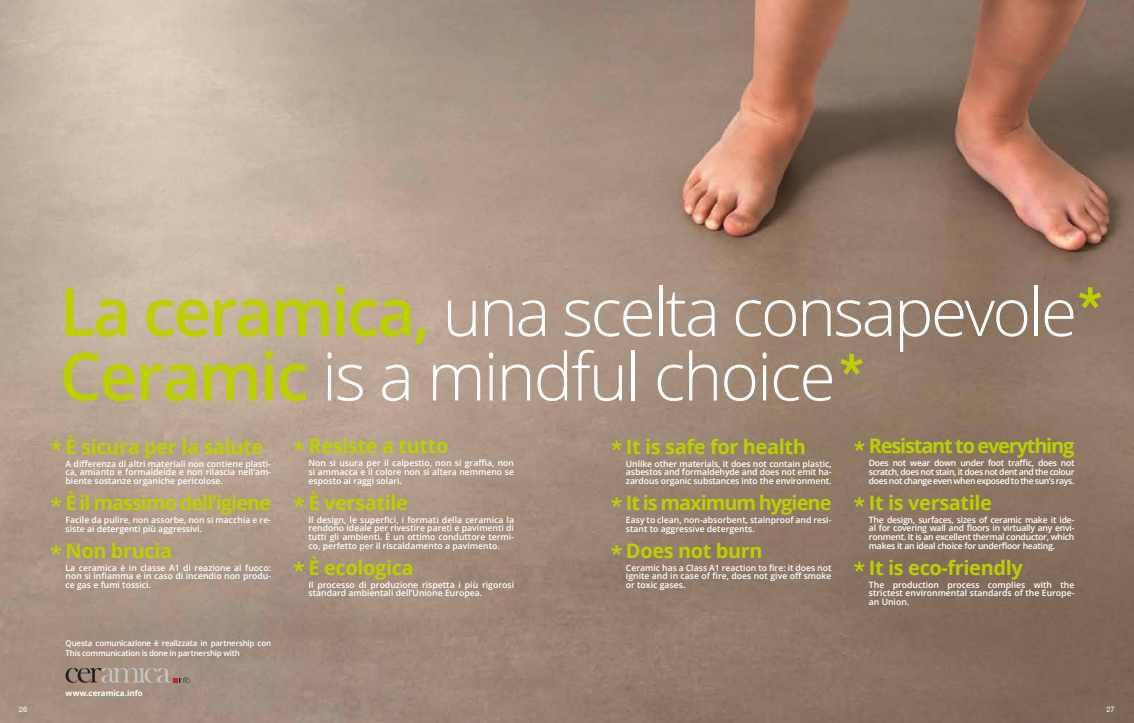
<style>
.page{position:relative;width:1134px;height:723px;background:#fff}
.page>*{position:absolute;margin:0;border:0;box-sizing:border-box;transform-origin:0 0}
.t1{font:300 66.2px "Open Sans";letter-spacing:-.04em;color:#fff}
.t2{font:700 20px "Open Sans";letter-spacing:-.02em;color:#bccf00}
.t3{font:700 20px "Open Sans";letter-spacing:-.05em;color:#bccf00}
.t4{font:700 20px "Open Sans";letter-spacing:-.06em;color:#bccf00}
.t5{font:600 8.7px/8.7px "Open Sans";color:#fff;text-align:justify}
.t6{font:600 8px/10px "Open Sans";letter-spacing:-.025em;color:#fff}
.t7{font:700 8px "Open Sans";letter-spacing:-.005em;color:#fff}
.t8{font:7.7px "Helvetica Neue LT Com";color:#fff}
.s1{font-weight:600;color:#bccf00}
</style>
<div class="page">
<img style="left:0;top:0;width:1134px;height:723px">
<svg style="left:1079px;top:287px;width:22px;height:21px"></svg>
<svg style="left:611px;top:440px;width:11px;height:10px"></svg>
<svg style="left:611px;top:497px;width:11px;height:10px"></svg>
<svg style="left:611px;top:545px;width:11px;height:10px"></svg>
<svg style="left:854px;top:441px;width:11px;height:10px"></svg>
<svg style="left:854px;top:497px;width:11px;height:10px"></svg>
<svg style="left:854px;top:562px;width:11px;height:9px"></svg>
<svg style="left:840px;top:354px;width:23px;height:21px"></svg>
<svg style="left:66px;top:668px;width:124px;height:15px;background:#9e8d83"></svg>
<svg style="left:51px;top:440px;width:10px;height:10px"></svg>
<svg style="left:51px;top:497px;width:10px;height:10px"></svg>
<svg style="left:51px;top:545px;width:10px;height:10px"></svg>
<svg style="left:294px;top:441px;width:10px;height:10px"></svg>
<svg style="left:294px;top:497px;width:10px;height:10px"></svg>
<svg style="left:294px;top:562px;width:10px;height:9px"></svg>
<p class="t8" style="left:19px;top:704px;width:10px">26</p>
<h1 class="t1" style="left:60px;top:267px;width:1019px"><span class="s1">La ceramica,</span> una scelta consapevole</h1>
<h1 class="t1" style="left:60px;top:331px;width:778px"><span class="s1">Ceramic</span> is a mindful choice</h1>
<h2 class="t2" style="left:66px;top:432px;width:199px">È sicura per la salute</h2>
<p class="t5" style="left:66px;top:459px;width:207px">A differenza di altri materiali non contiene plasti&shy;ca, amianto e formaldeide e non rilascia nell’am&shy;biente sostanze organiche pericolose.</p>
<h2 class="t3" style="left:66px;top:488px;width:207px">È il massimo dell’igiene</h2>
<p class="t5" style="left:66px;top:515px;width:207px">Facile da pulire, non assorbe, non si macchia e re&shy;siste ai detergenti più aggressivi.</p>
<h2 class="t2" style="left:66px;top:536px;width:108px">Non brucia</h2>
<p class="t5" style="left:66px;top:563px;width:207px">La ceramica è in classe A1 di reazione al fuoco: non si infiamma e in caso di incendio non produ&shy;ce gas e fumi tossici.</p>
<p class="t6" style="left:66px;top:638px;width:207px">Questa comunicazione è realizzata in partnership con<br>This communication is done in partnership with</p>
<p class="t7" style="left:66px;top:687px;width:79px">www.ceramica.info</p>
<h2 class="t2" style="left:308px;top:432px;width:141px">Resiste a tutto</h2>
<p class="t5" style="left:308px;top:458px;width:207px">Non si usura per il calpestio, non si graffia, non si ammacca e il colore non si altera nemmeno se esposto ai raggi solari.</p>
<h2 class="t2" style="left:308px;top:488px;width:101px">È versatile</h2>
<p class="t5" style="left:308px;top:515px;width:207px">Il design, le superfici, i formati della ceramica la rendono ideale per rivestire pareti e pavimenti di tutti gli ambienti. È un ottimo conduttore termi&shy;co, perfetto per il riscaldamento a pavimento.</p>
<h2 class="t2" style="left:308px;top:553px;width:107px">È ecologica</h2>
<p class="t5" style="left:308px;top:580px;width:207px">Il processo di produzione rispetta i più rigorosi standard ambientali dell’Unione Europea.</p>
<h2 class="t2" style="left:626px;top:432px;width:181px">It is safe for health</h2>
<p class="t5" style="left:626px;top:459px;width:207px">Unlike other materials, it does not contain plastic, asbestos and formaldehyde and does not emit ha&shy;zardous organic substances into the environment.</p>
<h2 class="t3" style="left:626px;top:488px;width:207px">It is maximum hygiene</h2>
<p class="t5" style="left:626px;top:515px;width:207px">Easy to clean, non-absorbent, stainproof and resi&shy;stant to aggressive detergents.</p>
<h2 class="t2" style="left:626px;top:536px;width:138px">Does not burn</h2>
<p class="t5" style="left:626px;top:563px;width:207px">Ceramic has a Class A1 reaction to fire: it does not ignite and in case of fire, does not give off smoke or toxic gases.</p>
<h2 class="t4" style="left:869px;top:432px;width:207px">Resistant to everything</h2>
<p class="t5" style="left:869px;top:458px;width:207px">Does not wear down under foot traffic, does not scratch, does not stain, it does not dent and the colour does not change even when exposed to the sun’s rays.</p>
<h2 class="t2" style="left:869px;top:488px;width:125px">It is versatile</h2>
<p class="t5" style="left:869px;top:515px;width:207px">The design, surfaces, sizes of ceramic make it ide&shy;al for covering wall and floors in virtually any envi&shy;ronment. It is an excellent thermal conductor, which makes it an ideal choice for underfloor heating.</p>
<h2 class="t2" style="left:869px;top:553px;width:155px">It is eco-friendly</h2>
<p class="t5" style="left:869px;top:580px;width:207px">The production process complies with the strictest environmental standards of the Europe&shy;an Union.</p>
<p class="t8" style="left:1106px;top:704px;width:10px">27</p>
</div>
